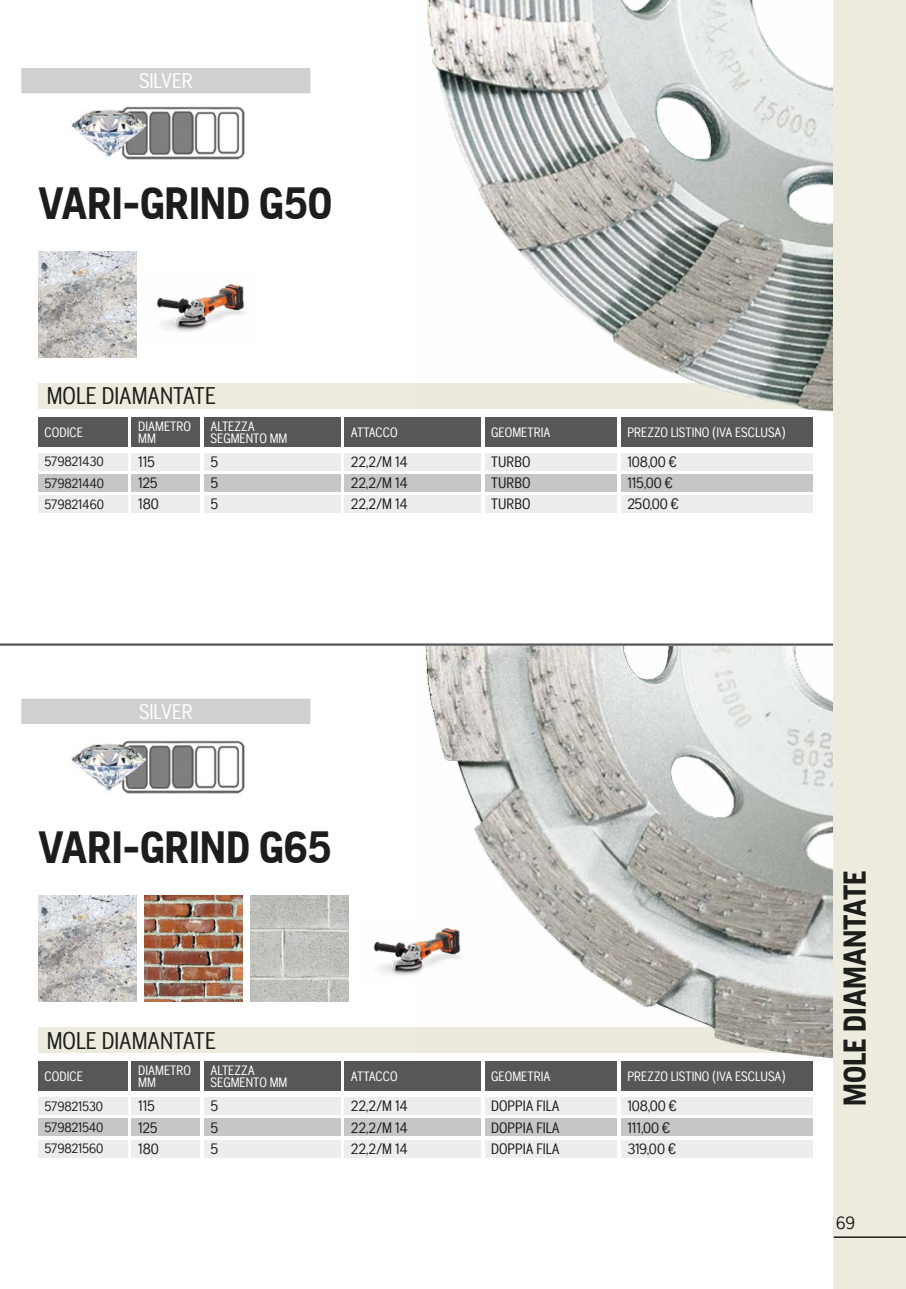
<style>
.page{position:relative;width:906px;height:1289px;background:#fff}
.page>*{position:absolute;margin:0;border:0;box-sizing:border-box;transform-origin:0 0}
.t1{font:700 45px "Husqvarna Gothic";color:#1d1d1b}
.t2{font:700 31.5px "Husqvarna Gothic";color:#1d1d1b}
.t3{font:24px "Husqvarna Gothic";color:#1d1d1b}
.t4{font:21px "Husqvarna Gothic";color:#fff}
.t5{font:18px "Husqvarna Gothic";color:#1d1d1b}
.t6{font:15px "Husqvarna Gothic";color:#1d1d1b}
.t7{font:13.5px/12px "Husqvarna Gothic";color:#fff}
.t8{font:13.5px "Husqvarna Gothic";letter-spacing:-.01em;color:#1d1d1b}
</style>
<div class="page">
<hr style="left:0;top:643px;width:906px;height:2px;background:#575756">
<img style="left:251px;top:895px;width:98px;height:106px">
<img style="left:38px;top:895px;width:98px;height:106px">
<img style="left:145px;top:895px;width:97px;height:106px">
<div style="left:38px;top:1027px;width:774px;height:25px;background:#edebdd"></div>
<img style="left:38px;top:251px;width:98px;height:106px">
<div style="left:38px;top:383px;width:774px;height:25px;background:#edebdd"></div>
<div style="left:38px;top:417px;width:90px;height:29px;background:#575756"></div>
<div style="left:38px;top:453px;width:90px;height:17px;background:#ededed"></div>
<div style="left:132px;top:417px;width:68px;height:29px;background:#575756"></div>
<div style="left:132px;top:453px;width:68px;height:17px;background:#ededed"></div>
<div style="left:204px;top:417px;width:136px;height:29px;background:#575756"></div>
<div style="left:204px;top:453px;width:136px;height:17px;background:#ededed"></div>
<div style="left:344px;top:417px;width:136px;height:29px;background:#575756"></div>
<div style="left:344px;top:453px;width:136px;height:17px;background:#ededed"></div>
<div style="left:485px;top:417px;width:132px;height:29px;background:#575756"></div>
<div style="left:485px;top:453px;width:132px;height:17px;background:#ededed"></div>
<div style="left:621px;top:417px;width:191px;height:29px;background:#575756"></div>
<div style="left:621px;top:453px;width:191px;height:17px;background:#ededed"></div>
<div style="left:38px;top:474px;width:90px;height:17px;background:#c6c6c6"></div>
<div style="left:132px;top:474px;width:68px;height:17px;background:#c6c6c6"></div>
<div style="left:204px;top:474px;width:136px;height:17px;background:#c6c6c6"></div>
<div style="left:344px;top:474px;width:136px;height:17px;background:#c6c6c6"></div>
<div style="left:485px;top:474px;width:132px;height:17px;background:#c6c6c6"></div>
<div style="left:621px;top:474px;width:191px;height:17px;background:#c6c6c6"></div>
<div style="left:38px;top:495px;width:90px;height:17px;background:#ededed"></div>
<div style="left:132px;top:495px;width:68px;height:17px;background:#ededed"></div>
<div style="left:204px;top:495px;width:136px;height:17px;background:#ededed"></div>
<div style="left:344px;top:495px;width:136px;height:17px;background:#ededed"></div>
<div style="left:485px;top:495px;width:132px;height:17px;background:#ededed"></div>
<div style="left:621px;top:495px;width:191px;height:17px;background:#ededed"></div>
<div style="left:38px;top:1061px;width:90px;height:30px;background:#575756"></div>
<div style="left:38px;top:1097px;width:90px;height:17px;background:#ededed"></div>
<div style="left:132px;top:1061px;width:68px;height:30px;background:#575756"></div>
<div style="left:132px;top:1097px;width:68px;height:17px;background:#ededed"></div>
<div style="left:204px;top:1061px;width:136px;height:30px;background:#575756"></div>
<div style="left:204px;top:1097px;width:136px;height:17px;background:#ededed"></div>
<div style="left:344px;top:1061px;width:136px;height:30px;background:#575756"></div>
<div style="left:344px;top:1097px;width:136px;height:17px;background:#ededed"></div>
<div style="left:485px;top:1061px;width:132px;height:30px;background:#575756"></div>
<div style="left:485px;top:1097px;width:132px;height:17px;background:#ededed"></div>
<div style="left:621px;top:1061px;width:191px;height:30px;background:#575756"></div>
<div style="left:621px;top:1097px;width:191px;height:17px;background:#ededed"></div>
<div style="left:38px;top:1118px;width:90px;height:17px;background:#c6c6c6"></div>
<div style="left:132px;top:1118px;width:68px;height:17px;background:#c6c6c6"></div>
<div style="left:204px;top:1118px;width:136px;height:17px;background:#c6c6c6"></div>
<div style="left:344px;top:1118px;width:136px;height:17px;background:#c6c6c6"></div>
<div style="left:485px;top:1118px;width:132px;height:17px;background:#c6c6c6"></div>
<div style="left:621px;top:1118px;width:191px;height:17px;background:#c6c6c6"></div>
<div style="left:38px;top:1140px;width:90px;height:17px;background:#ededed"></div>
<div style="left:132px;top:1140px;width:68px;height:17px;background:#ededed"></div>
<div style="left:204px;top:1140px;width:136px;height:17px;background:#ededed"></div>
<div style="left:344px;top:1140px;width:136px;height:17px;background:#ededed"></div>
<div style="left:485px;top:1140px;width:132px;height:17px;background:#ededed"></div>
<div style="left:621px;top:1140px;width:191px;height:17px;background:#ededed"></div>
<img style="left:417px;top:0;width:416px;height:412px">
<img style="left:417px;top:646px;width:416px;height:416px">
<div style="left:833px;top:0;width:73px;height:1288px;background:#edebdd"></div>
<img style="left:156px;top:284px;width:89px;height:48px">
<img style="left:373px;top:916px;width:103px;height:69px">
<div style="left:21px;top:68px;width:289px;height:25px;background:#d1cfcf"></div>
<div style="left:21px;top:698px;width:289px;height:26px;background:#d1cfcf"></div>
<img style="left:71px;top:106px;width:174px;height:54px">
<img style="left:71px;top:740px;width:174px;height:54px">
<hr style="left:833px;top:1236px;width:73px;height:1px;background:#1d1d1b">
<h3 class="t4" style="left:139px;top:69px;width:55px">SILVER</h3>
<h1 class="t1" style="left:38px;top:177px;width:295px">VARI-GRIND G50</h1>
<h3 class="t3" style="left:47px;top:382px;width:171px">MOLE DIAMANTATE</h3>
<p class="t7" style="left:45px;top:426px;width:40px">CODICE</p>
<p class="t8" style="left:45px;top:454px;width:61px">579821430</p>
<p class="t7" style="left:138px;top:420px;width:54px">DIAMETRO<br>MM</p>
<p class="t6" style="left:138px;top:453px;width:18px">115</p>
<p class="t7" style="left:210px;top:420px;width:78px">ALTEZZA<br>SEGMENTO MM</p>
<p class="t6" style="left:210px;top:453px;width:9px">5</p>
<p class="t7" style="left:351px;top:426px;width:48px">ATTACCO</p>
<p class="t6" style="left:351px;top:453px;width:58px">22,2/M 14</p>
<p class="t7" style="left:491px;top:426px;width:61px">GEOMETRIA</p>
<p class="t6" style="left:491px;top:453px;width:41px">TURBO</p>
<p class="t7" style="left:627px;top:426px;width:160px">PREZZO LISTINO (IVA ESCLUSA)</p>
<p class="t6" style="left:627px;top:453px;width:51px">108,00 €</p>
<p class="t8" style="left:45px;top:475px;width:61px">579821440</p>
<p class="t6" style="left:138px;top:474px;width:21px">125</p>
<p class="t6" style="left:210px;top:474px;width:9px">5</p>
<p class="t6" style="left:351px;top:474px;width:58px">22,2/M 14</p>
<p class="t6" style="left:491px;top:474px;width:41px">TURBO</p>
<p class="t6" style="left:627px;top:474px;width:47px">115,00 €</p>
<p class="t8" style="left:45px;top:496px;width:61px">579821460</p>
<p class="t6" style="left:138px;top:495px;width:22px">180</p>
<p class="t6" style="left:210px;top:495px;width:9px">5</p>
<p class="t6" style="left:351px;top:495px;width:58px">22,2/M 14</p>
<p class="t6" style="left:491px;top:495px;width:41px">TURBO</p>
<p class="t6" style="left:627px;top:495px;width:53px">250,00 €</p>
<h3 class="t4" style="left:139px;top:699px;width:55px">SILVER</h3>
<h1 class="t1" style="left:38px;top:821px;width:295px">VARI-GRIND G65</h1>
<h3 class="t3" style="left:47px;top:1026px;width:171px">MOLE DIAMANTATE</h3>
<p class="t7" style="left:45px;top:1070px;width:40px">CODICE</p>
<p class="t8" style="left:45px;top:1098px;width:60px">579821530</p>
<p class="t7" style="left:138px;top:1064px;width:54px">DIAMETRO<br>MM</p>
<p class="t6" style="left:138px;top:1097px;width:18px">115</p>
<p class="t7" style="left:210px;top:1064px;width:78px">ALTEZZA<br>SEGMENTO MM</p>
<p class="t6" style="left:210px;top:1097px;width:9px">5</p>
<p class="t7" style="left:351px;top:1070px;width:48px">ATTACCO</p>
<p class="t6" style="left:351px;top:1097px;width:58px">22,2/M 14</p>
<p class="t7" style="left:491px;top:1070px;width:61px">GEOMETRIA</p>
<p class="t6" style="left:491px;top:1097px;width:70px">DOPPIA FILA</p>
<p class="t7" style="left:627px;top:1070px;width:160px">PREZZO LISTINO (IVA ESCLUSA)</p>
<p class="t6" style="left:627px;top:1097px;width:51px">108,00 €</p>
<p class="t8" style="left:45px;top:1119px;width:60px">579821540</p>
<p class="t6" style="left:138px;top:1118px;width:21px">125</p>
<p class="t6" style="left:210px;top:1118px;width:9px">5</p>
<p class="t6" style="left:351px;top:1118px;width:58px">22,2/M 14</p>
<p class="t6" style="left:491px;top:1118px;width:70px">DOPPIA FILA</p>
<p class="t6" style="left:627px;top:1118px;width:44px">111,00 €</p>
<p class="t8" style="left:45px;top:1140px;width:60px">579821560</p>
<p class="t6" style="left:138px;top:1140px;width:22px">180</p>
<p class="t6" style="left:210px;top:1140px;width:9px">5</p>
<p class="t6" style="left:351px;top:1140px;width:58px">22,2/M 14</p>
<p class="t6" style="left:491px;top:1140px;width:70px">DOPPIA FILA</p>
<p class="t6" style="left:627px;top:1140px;width:50px">319,00 €</p>
<h2 class="t2" style="left:836px;top:1106px;width:237px;rotate:-90deg">MOLE DIAMANTATE</h2>
<p class="t5" style="left:836px;top:1212px;width:20px">69</p>
</div>
